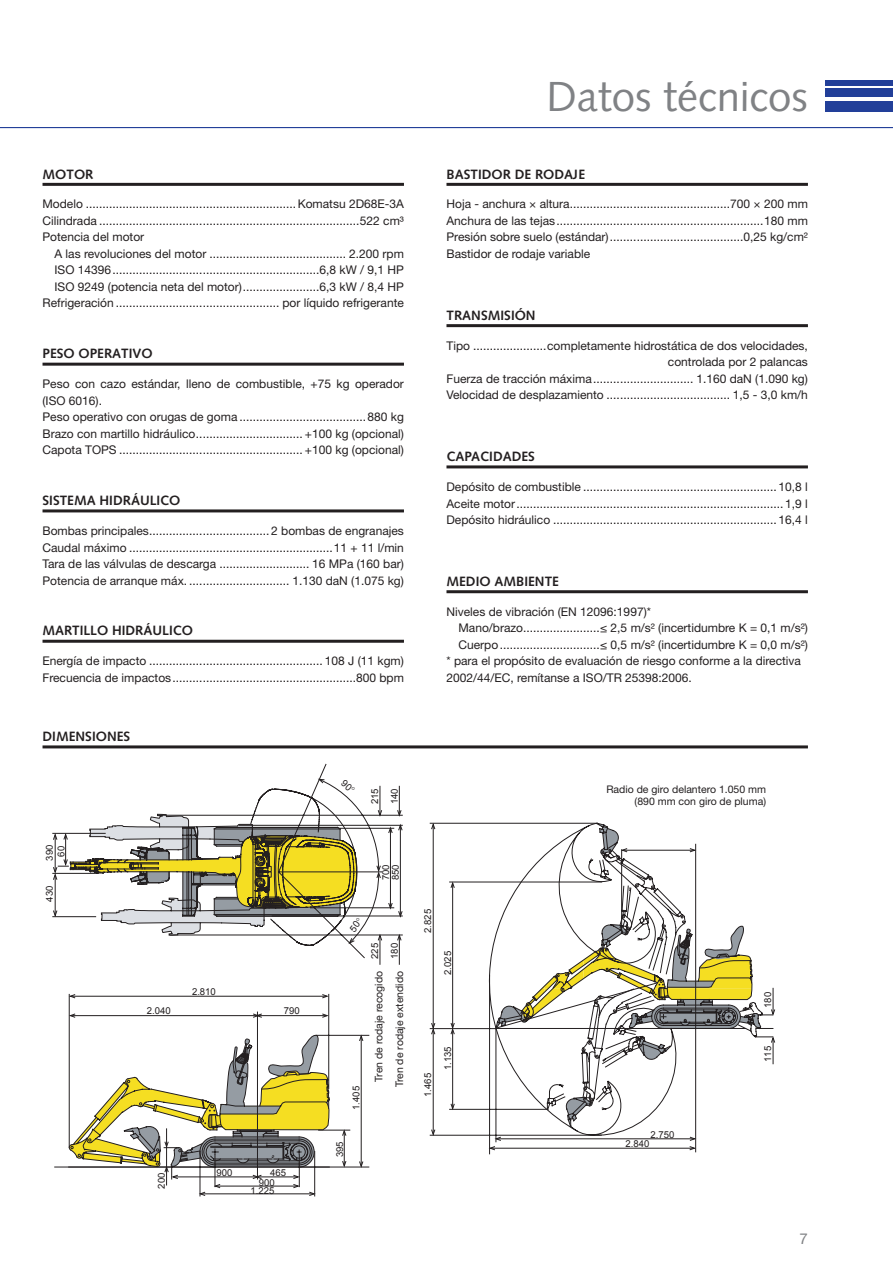
<style>
.page{position:relative;width:893px;height:1263px;background:#fff}
.page>*{position:absolute;margin:0;border:0;box-sizing:border-box;transform-origin:0 0}
.t1{font:42px "Syntax LTCE";color:#808285}
.t2{font:15px "Helvetica Neue LT Pro";color:#808285}
.t3{font:700 13.5px "Syntax LTCE";color:#231f20}
.t4{font:12px/16.5px "Helvetica Neue LT Pro";color:#231f20;text-align:justify}
.t5{font:10.5px/20.5px "Helvetica Neue LT Pro";color:#231f20;text-align:center}
.t6{font:9.6px/9.9px "Arial";color:#231f20}
</style>
<div class="page">
<hr style="left:0;top:127px;width:893px;height:1px;background:#223f99">
<div style="left:825px;top:101px;width:68px;height:10px;background:#223f99"></div>
<div style="left:825px;top:89px;width:68px;height:8px;background:#223f99"></div>
<div style="left:825px;top:80px;width:68px;height:5px;background:#223f99"></div>
<hr style="left:446px;top:465px;width:362px;height:3px;background:#231f20">
<hr style="left:43px;top:640px;width:361px;height:3px;background:#231f20">
<hr style="left:446px;top:183px;width:362px;height:3px;background:#231f20">
<hr style="left:446px;top:324px;width:362px;height:3px;background:#231f20">
<hr style="left:43px;top:509px;width:361px;height:3px;background:#231f20">
<hr style="left:43px;top:363px;width:361px;height:3px;background:#231f20">
<hr style="left:43px;top:183px;width:361px;height:3px;background:#231f20">
<hr style="left:43px;top:745px;width:765px;height:3px;background:#231f20">
<hr style="left:69px;top:994px;width:1px;height:154px;background:#231f20">
<hr style="left:328px;top:994px;width:1px;height:95px;background:#231f20">
<hr style="left:54px;top:1167px;width:315px;height:1px;background:#231f20">
<hr style="left:257px;top:1011px;width:1px;height:168px;background:#231f20">
<hr style="left:318px;top:1130px;width:32px;height:1px;background:#231f20">
<hr style="left:316px;top:1035px;width:53px;height:1px;background:#231f20">
<svg style="left:68px;top:994px;width:261px;height:4px"></svg>
<svg style="left:68px;top:1013px;width:261px;height:5px"></svg>
<svg style="left:359px;top:1034px;width:4px;height:134px"></svg>
<svg style="left:342px;top:1129px;width:5px;height:39px"></svg>
<svg style="left:69px;top:1035px;width:260px;height:161px"></svg>
<svg style="left:429px;top:823px;width:267px;height:332px"></svg>
<svg style="left:431px;top:822px;width:4px;height:314px"></svg>
<svg style="left:450px;top:881px;width:5px;height:229px"></svg>
<svg style="left:488px;top:1136px;width:208px;height:14px"></svg>
<svg style="left:496px;top:823px;width:279px;height:303px"></svg>
<hr style="left:52px;top:833px;width:54px;height:1px;background:#231f20">
<hr style="left:52px;top:916px;width:44px;height:1px;background:#231f20">
<hr style="left:52px;top:873px;width:44px;height:1px;background:#231f20">
<svg style="left:397px;top:786px;width:5px;height:31px"></svg>
<svg style="left:388px;top:824px;width:15px;height:94px"></svg>
<svg style="left:397px;top:934px;width:5px;height:31px"></svg>
<hr style="left:446px;top:590px;width:362px;height:3px;background:#231f20">
<svg style="left:53px;top:778px;width:329px;height:187px"></svg>
<h1 class="t1" style="left:547px;top:72px;width:263px">Datos técnicos</h1>
<p class="t3" style="left:43px;top:166px;width:52px">MOTOR</p>
<p class="t4" style="left:43px;top:196px;width:363px">Modelo ...............................................................Komatsu 2D68E-3A Cilindrada ..............................................................................522 cm³<br>Potencia del motor</p>
<p class="t4" style="left:43px;top:245px;width:363px;text-align:right">A las revoluciones del motor ......................................... 2.200 rpm ISO 14396..............................................................6,8 kW / 9,1 HP ISO 9249 (potencia neta del motor).......................6,3 kW / 8,4 HP Refrigeración ................................................. por líquido refrigerante</p>
<p class="t3" style="left:43px;top:346px;width:112px">PESO OPERATIVO</p>
<p class="t4" style="left:43px;top:375px;width:363px;text-align:left">Peso con cazo estándar, lleno de combustible, +75 kg operador (ISO 6016).<br>Peso operativo con orugas de goma ......................................880 kg Brazo con martillo hidráulico................................ +100 kg (opcional)<br>Capota TOPS ....................................................... +100 kg (opcional)</p>
<p class="t3" style="left:43px;top:493px;width:139px">SISTEMA HIDRÁULICO</p>
<p class="t4" style="left:43px;top:522px;width:363px">Bombas principales.................................... 2 bombas de engranajes Caudal máximo .............................................................11 + 11 l/min Tara de las válvulas de descarga ........................... 16 MPa (160 bar)<br>Potencia de arranque máx. .............................. 1.130 daN (1.075 kg)</p>
<p class="t3" style="left:43px;top:623px;width:152px">MARTILLO HIDRÁULICO</p>
<p class="t4" style="left:43px;top:652px;width:363px">Energía de impacto .................................................... 108 J (11 kgm)<br>Frecuencia de impactos.......................................................800 bpm</p>
<p class="t3" style="left:446px;top:166px;width:140px">BASTIDOR DE RODAJE</p>
<p class="t4" style="left:446px;top:196px;width:363px">Hoja - anchura × altura................................................700 × 200 mm Anchura de las tejas..............................................................180 mm Presión sobre suelo (estándar)........................................0,25 kg/cm²<br>Bastidor de rodaje variable</p>
<p class="t3" style="left:446px;top:307px;width:91px">TRANSMISIÓN</p>
<p class="t4" style="left:446px;top:337px;width:363px;text-align:right">Tipo ......................completamente hidrostática de dos velocidades, controlada por 2 palancas<br>Fuerza de tracción máxima.............................. 1.160 daN (1.090 kg)<br>Velocidad de desplazamiento ..................................... 1,5 - 3,0 km/h</p>
<p class="t3" style="left:446px;top:449px;width:90px">CAPACIDADES</p>
<p class="t4" style="left:446px;top:478px;width:363px">Depósito de combustible .......................................................... 10,8 l Aceite motor................................................................................ 1,9 l Depósito hidráulico ................................................................... 16,4 l</p>
<p class="t3" style="left:446px;top:574px;width:114px">MEDIO AMBIENTE</p>
<p class="t4" style="left:446px;top:603px;width:206px">Niveles de vibración (EN 12096:1997)*</p>
<p class="t4" style="left:458px;top:619px;width:351px">Mano/brazo.......................≤ 2,5 m/s² (incertidumbre K = 0,1 m/s²)</p>
<p class="t4" style="left:458px;top:636px;width:351px">Cuerpo..............................≤ 0,5 m/s² (incertidumbre K = 0,0 m/s²)</p>
<p class="t4" style="left:446px;top:652px;width:356px">* para el propósito de evaluación de riesgo conforme a la directiva</p>
<p class="t4" style="left:446px;top:669px;width:247px">2002/44/EC, remítanse a ISO/TR 25398:2006.</p>
<p class="t3" style="left:43px;top:729px;width:89px">DIMENSIONES</p>
<p class="t6" style="left:45px;top:861px;width:17px;rotate:-90deg">093</p>
<p class="t6" style="left:45px;top:902px;width:17px;rotate:-90deg">034</p>
<p class="t6" style="left:56px;top:856px;width:12px;rotate:-90deg">06</p>
<p class="t6" style="left:192px;top:987px;width:25px">2.810</p>
<p class="t6" style="left:147px;top:1005px;width:25px">2.040</p>
<p class="t6" style="left:284px;top:1006px;width:17px">790</p>
<p class="t6" style="left:157px;top:1188px;width:17px;rotate:-90deg">002</p>
<p class="t6" style="left:217px;top:1168px;width:17px">900</p>
<p class="t6" style="left:259px;top:1168px;width:29px;text-indent:11px">465<br>900</p>
<p class="t6" style="left:251px;top:1185px;width:25px">1.225</p>
<p class="t6" style="left:365px;top:804px;width:17px;line-height:19.6px;rotate:-90deg">512<br>041</p>
<p class="t6" style="left:390px;top:880px;width:17px;rotate:-90deg">058</p>
<p class="t6" style="left:381px;top:880px;width:17px;rotate:-90deg">007</p>
<p class="t6" style="left:351px;top:1110px;width:25px;rotate:-90deg">504. 1</p>
<p class="t6" style="left:370px;top:959px;width:17px;rotate:-90deg">522</p>
<p class="t6" style="left:389px;top:959px;width:17px;rotate:-90deg">081</p>
<p class="t5" style="left:368px;top:1087px;width:118px;rotate:-90deg">Tren de rodaje recogido<br>Tren de rodaje extendido</p>
<p class="t6" style="left:335px;top:1157px;width:17px;rotate:-90deg">593</p>
<p class="t6" style="left:423px;top:933px;width:25px;rotate:-90deg">528. 2</p>
<p class="t6" style="left:443px;top:975px;width:25px;rotate:-90deg">520. 2</p>
<p class="t6" style="left:423px;top:1097px;width:25px;rotate:-90deg">564. 1</p>
<p class="t6" style="left:443px;top:1070px;width:25px;rotate:-90deg">531. 1</p>
<p class="t5" style="left:606px;top:782px;width:161px;line-height:12.6px;text-align:right">Radio de giro delantero 1.050 mm (890 mm con giro de pluma)</p>
<p class="t6" style="left:650px;top:1129px;width:25px">2.750</p>
<p class="t6" style="left:626px;top:1139px;width:25px">2.840</p>
<p class="t6" style="left:763px;top:1008px;width:17px;rotate:-90deg">081</p>
<p class="t6" style="left:763px;top:1062px;width:17px;rotate:-90deg">511</p>
<p class="t2" style="left:800px;top:1229px;width:10px">7</p>
</div>
